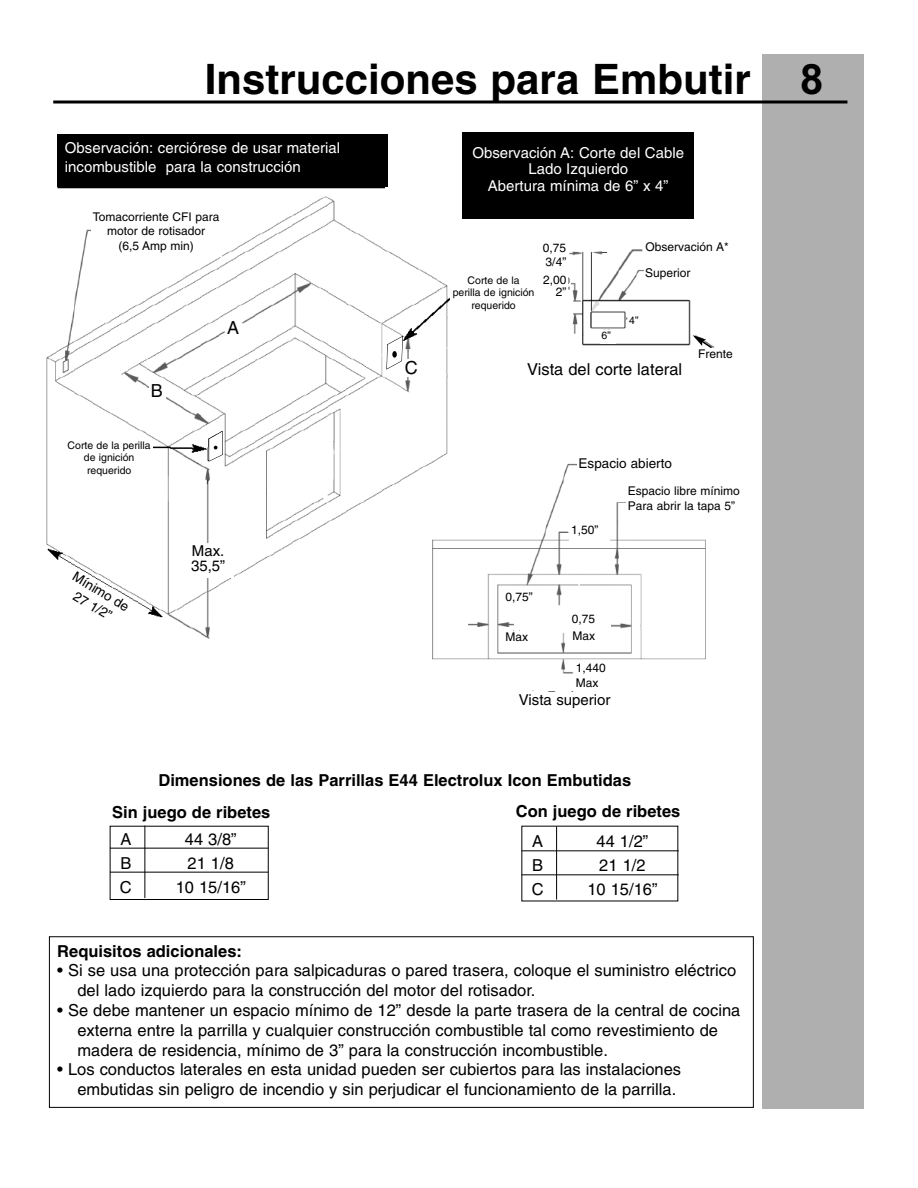
<style>
.page{position:relative;width:918px;height:1188px;background:#fff}
.page>*{position:absolute;margin:0;border:0;box-sizing:border-box;transform-origin:0 0}
.t1{font:700 42px "Helvetica";color:#000}
.t2{font:18px "Helvetica";color:#000}
.t3{font:16.5px/19.8px "Helvetica";color:#000}
.t4{font:700 16.5px "Helvetica";color:#000}
.t5{font:15px/16.5px "Helvetica";color:#fff}
.t6{font:15px/15px "Helvetica";color:#000}
.t7{font:13.5px/16.2px "Helvetica";color:#000;text-align:center}
.t8{font:12px/14.4px "Helvetica";color:#000}
.t9{font:10.5px/12.6px "Helvetica";color:#000;text-align:center}
.s1{font-family:"Arial"}
</style>
<div class="page">
<img style="left:46px;top:187px;width:669px;height:505px">
<div style="left:385px;top:134px;width:345px;height:102px;background:#fff"></div>
<div style="left:110px;top:826px;width:159px;height:74px;border:1px solid #000"></div>
<svg style="left:689px;top:667px;width:7px;height:25px"></svg>
<div style="left:521px;top:348px;width:167px;height:29px;background:#fff"></div>
<div style="left:521px;top:361px;width:167px;height:27px;background:#fff"></div>
<div style="left:451px;top:275px;width:86px;height:44px;background:#fff"></div>
<svg style="left:54px;top:567px;width:82px;height:70px"></svg>
<hr style="left:110px;top:848px;width:158px;height:1px;background:#000">
<hr style="left:110px;top:872px;width:158px;height:1px;background:#000">
<hr style="left:145px;top:826px;width:1px;height:72px;background:#000">
<svg style="left:386px;top:336px;width:17px;height:34px"></svg>
<div style="left:626px;top:485px;width:121px;height:29px;background:#fff"></div>
<div style="left:577px;top:457px;width:110px;height:18px;background:#fff"></div>
<div style="left:570px;top:524px;width:40px;height:17px;background:#fff"></div>
<div style="left:504px;top:590px;width:40px;height:17px;background:#fff"></div>
<div style="left:504px;top:631px;width:40px;height:14px;background:#fff"></div>
<div style="left:571px;top:629px;width:40px;height:17px;background:#fff"></div>
<div style="left:574px;top:662px;width:41px;height:30px;background:#fff"></div>
<div style="left:570px;top:613px;width:41px;height:16px;background:#fff"></div>
<div style="left:57px;top:134px;width:331px;height:53px;background:#000"></div>
<div style="left:49px;top:936px;width:705px;height:172px;border:1px solid #000"></div>
<hr style="left:522px;top:851px;width:157px;height:1px;background:#000">
<hr style="left:522px;top:875px;width:157px;height:1px;background:#000">
<hr style="left:556px;top:827px;width:1px;height:73px;background:#000">
<div style="left:226px;top:319px;width:16px;height:21px;background:#fff"></div>
<div style="left:149px;top:383px;width:17px;height:20px;background:#fff"></div>
<div style="left:403px;top:359px;width:17px;height:17px;background:#fff"></div>
<svg style="left:693px;top:335px;width:21px;height:15px"></svg>
<div style="left:91px;top:211px;width:130px;height:46px;background:#fff"></div>
<div style="left:182px;top:543px;width:52px;height:34px;background:#fff"></div>
<div style="left:529px;top:242px;width:39px;height:29px;background:#fff"></div>
<div style="left:644px;top:267px;width:57px;height:17px;background:#fff"></div>
<div style="left:628px;top:315px;width:17px;height:16px;background:#fff"></div>
<div style="left:600px;top:330px;width:16px;height:14px;background:#fff"></div>
<div style="left:644px;top:241px;width:87px;height:24px;background:#fff"></div>
<div style="left:537px;top:274px;width:31px;height:28px;background:#fff"></div>
<div style="left:697px;top:348px;width:43px;height:17px;background:#fff"></div>
<div style="left:463px;top:132px;width:231px;height:86px;background:#000"></div>
<svg style="left:209px;top:431px;width:14px;height:31px"></svg>
<div style="left:66px;top:439px;width:87px;height:43px;background:#fff"></div>
<div style="left:762px;top:54px;width:102px;height:1054px;background:#afafaf"></div>
<svg style="left:53px;top:100px;width:794px;height:4px;background:#3d3d3d"></svg>
<h1 class="t1" style="left:205px;top:62px;width:620px">Instrucciones para Embutir <span class="s1">8</span></h1>
<p class="t5" style="left:65px;top:139px;width:277px;line-height:19.5px">Observación: cerciórese de usar material incombustible para la construcción</p>
<p class="t8" style="left:93px;top:211px;width:128px;text-align:center">Tomacorriente CFI para motor de rotisador<br>(6,5 Amp min)</p>
<p class="t2" style="left:151px;top:384px;width:14px">B</p>
<p class="t9" style="left:68px;top:440px;width:85px">Corte de la perilla de ignición requerido</p>
<p class="t2" style="left:227px;top:321px;width:14px">A</p>
<p class="t7" style="left:77px;top:569px;width:65px;rotate:31deg">Mínimo de<br>27 1/2”</p>
<p class="t6" style="left:191px;top:544px;width:36px">Max.<br>35,5”</p>
<p class="t2" style="left:405px;top:361px;width:14px">C</p>
<p class="t5" style="left:472px;top:146px;width:213px;text-align:center">Observación A: Corte del Cable<br>Lado Izquierdo<br>Abertura mínima de 6” x 4”</p>
<p class="t9" style="left:453px;top:275px;width:83px">Corte de la perilla de ignición requerido</p>
<p class="t8" style="left:543px;top:242px;width:25px">0,75<br>3/4”</p>
<p class="t8" style="left:543px;top:275px;width:25px;line-height:12px;text-align:right">2,00<br>2”</p>
<p class="t9" style="left:602px;top:330px;width:11px">6”</p>
<p class="t8" style="left:646px;top:241px;width:85px">Observación A*</p>
<p class="t8" style="left:645px;top:267px;width:47px">Superior</p>
<p class="t9" style="left:629px;top:315px;width:11px">4”</p>
<p class="t8" style="left:698px;top:348px;width:36px">Frente</p>
<p class="t3" style="left:527px;top:360px;width:157px">Vista del corte lateral</p>
<p class="t7" style="left:579px;top:457px;width:95px">Espacio abierto</p>
<p class="t8" style="left:571px;top:524px;width:29px">1,50”</p>
<p class="t8" style="left:628px;top:485px;width:114px">Espacio libre mínimo<br>Para abrir la tapa 5”</p>
<p class="t8" style="left:505px;top:590px;width:29px">0,75”</p>
<p class="t8" style="left:506px;top:631px;width:24px">Max</p>
<p class="t8" style="left:573px;top:629px;width:24px">Max</p>
<p class="t8" style="left:576px;top:662px;width:32px">1,440<br>Max</p>
<p class="t6" style="left:519px;top:694px;width:93px">Vista superior</p>
<p class="t8" style="left:572px;top:613px;width:25px">0,75</p>
<p class="t4" style="left:158px;top:774px;width:474px">Dimensiones de las Parrillas E44 Electrolux Icon Embutidas</p>
<p class="t4" style="left:112px;top:806px;width:160px">Sin juego de ribetes</p>
<p class="t4" style="left:516px;top:804px;width:166px">Con juego de ribetes</p>
<p class="t3" style="left:120px;top:830px;width:13px">A</p>
<p class="t3" style="left:185px;top:830px;width:53px">44 3/8”</p>
<p class="t3" style="left:120px;top:854px;width:13px">B</p>
<p class="t3" style="left:188px;top:854px;width:48px">21 1/8</p>
<p class="t3" style="left:120px;top:878px;width:13px">C</p>
<p class="t3" style="left:176px;top:878px;width:72px">10 15/16”</p>
<p class="t3" style="left:532px;top:833px;width:13px">A</p>
<p class="t3" style="left:597px;top:833px;width:53px">44 1/2”</p>
<p class="t3" style="left:532px;top:857px;width:13px">B</p>
<p class="t3" style="left:599px;top:857px;width:48px">21 1/2</p>
<p class="t3" style="left:532px;top:881px;width:13px">C</p>
<p class="t3" style="left:587px;top:881px;width:72px">10 15/16”</p>
<p class="t4" style="left:57px;top:944px;width:186px">Requisitos adicionales:</p>
<p class="t3" style="left:77px;top:962px;width:660px;text-indent:-20px">• Si se usa una protección para salpicaduras o pared trasera, coloque el suministro eléctrico del lado izquierdo para la construcción del motor del rotisador.</p>
<p class="t3" style="left:77px;top:1002px;width:664px;text-indent:-20px">• Se debe mantener un espacio mínimo de 12” desde la parte trasera de la central de cocina externa entre la parrilla y cualquier construcción combustible tal como revestimiento de madera de residencia, mínimo de 3” para la construcción incombustible.</p>
<p class="t3" style="left:57px;top:1061px;width:625px;text-align:right">• Los conductos laterales en esta unidad pueden ser cubiertos para las instalaciones embutidas sin peligro de incendio y sin perjudicar el funcionamiento de la parrilla.</p>
</div>
